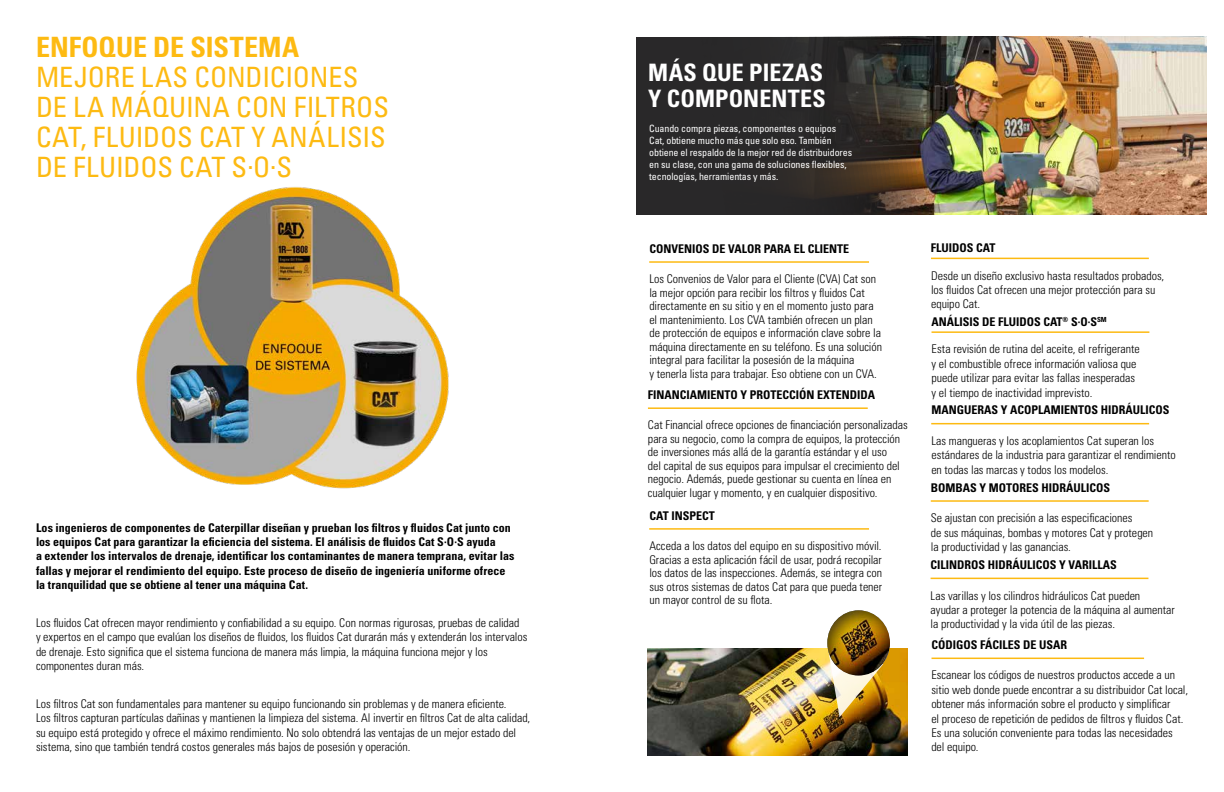
<style>
.page{position:relative;width:1224px;height:792px;background:#fff}
.page>*{position:absolute;margin:0;border:0;box-sizing:border-box;transform-origin:0 0}
.t1{font:condensed 28px/30px "Univers LT Std";color:#fdba12}
.t2{font:700 condensed 28px "Univers LT Std";color:#fdba12}
.t3{font:700 condensed 24px/26px "Univers LT Std";letter-spacing:.01em;color:#fff}
.Copy{font:300 condensed 12px/14.4px "Univers LT Std";letter-spacing:-.005em;color:#000}
.Copy-2{font:700 condensed 12px/14.4px "Univers LT Std";color:#000}
.t4{font:condensed 10px/12px "Univers LT Std";letter-spacing:-.01em;color:#fff}
</style>
<div class="page">
<img style="left:136px;top:187px;width:313px;height:302px">
<hr style="left:931px;top:500px;width:218px;height:2px;background:#fdba12">
<img style="left:636px;top:37px;width:570px;height:178px">
<hr style="left:649px;top:261px;width:220px;height:2px;background:#fdba12">
<hr style="left:648px;top:407px;width:220px;height:2px;background:#fdba12">
<hr style="left:649px;top:528px;width:220px;height:2px;background:#fdba12">
<hr style="left:931px;top:423px;width:218px;height:1px;background:#fdba12">
<hr style="left:931px;top:578px;width:217px;height:1px;background:#fdba12">
<hr style="left:932px;top:658px;width:212px;height:1px;background:#fdba12">
<hr style="left:931px;top:258px;width:218px;height:1px;background:#fdba12">
<img style="left:648px;top:649px;width:260px;height:106px">
<hr style="left:932px;top:331px;width:217px;height:2px;background:#fdba12">
<svg style="left:829px;top:676px;width:54px;height:41px;background:#bf9e5b"></svg>
<div style="left:826px;top:609px;width:65px;height:67px;background:#000;opacity:.75"></div>
<p class="t2" style="left:36px;top:30px;width:265px">ENFOQUE DE SISTEMA</p>
<p class="t1" style="left:36px;top:62px;width:354px">MEJORE LAS CONDICIONES<br>DE LA MÁQUINA CON FILTROS<br>CAT, FLUIDOS CAT Y ANÁLISIS<br>DE FLUIDOS CAT S.O.S</p>
<p class="Copy-2" style="left:36px;top:520px;width:480px">Los ingenieros de componentes de Caterpillar diseñan y prueban los filtros y fluidos Cat junto con los equipos Cat para garantizar la eficiencia del sistema. El análisis de fluidos Cat S·O·S ayuda<br>a extender los intervalos de drenaje, identificar los contaminantes de manera temprana, evitar las fallas y mejorar el rendimiento del equipo. Este proceso de diseño de ingeniería uniforme ofrece la tranquilidad que se obtiene al tener una máquina Cat.</p>
<p class="Copy" style="left:36px;top:616px;width:493px">Los fluidos Cat ofrecen mayor rendimiento y confiabilidad a su equipo. Con normas rigurosas, pruebas de calidad<br>y expertos en el campo que evalúan los diseños de fluidos, los fluidos Cat durarán más y extenderán los intervalos de drenaje. Esto significa que el sistema funciona de manera más limpia, la máquina funciona mejor y los componentes duran más.</p>
<p class="Copy" style="left:36px;top:697px;width:496px">Los filtros Cat son fundamentales para mantener su equipo funcionando sin problemas y de manera eficiente.<br>Los filtros capturan partículas dañinas y mantienen la limpieza del sistema. Al invertir en filtros Cat de alta calidad, su equipo está protegido y ofrece el máximo rendimiento. No solo obtendrá las ventajas de un mejor estado del sistema, sino que también tendrá costos generales más bajos de posesión y operación.</p>
<p class="t3" style="left:648px;top:59px;width:179px">MÁS QUE PIEZAS<br>Y COMPONENTES</p>
<p class="t4" style="left:649px;top:123px;width:204px">Cuando compra piezas, componentes o equipos Cat, obtiene mucho más que solo eso. También obtiene el respaldo de la mejor red de distribuidores en su clase, con una gama de soluciones flexibles, tecnologías, herramientas y más.</p>
<p class="Copy-2" style="left:649px;top:241px;width:201px">CONVENIOS DE VALOR PARA EL CLIENTE</p>
<p class="Copy" style="left:649px;top:272px;width:234px;line-height:13.5px">Los Convenios de Valor para el Cliente (CVA) Cat son la mejor opción para recibir los filtros y fluidos Cat directamente en su sitio y en el momento justo para el mantenimiento. Los CVA también ofrecen un plan de protección de equipos e información clave sobre la máquina directamente en su teléfono. Es una solución integral para facilitar la posesión de la máquina<br>y tenerla lista para trabajar. Eso obtiene con un CVA.</p>
<p class="Copy-2" style="left:648px;top:387px;width:229px">FINANCIAMIENTO Y PROTECCIÓN EXTENDIDA</p>
<p class="Copy" style="left:648px;top:418px;width:261px;line-height:13.5px">Cat Financial ofrece opciones de financiación personalizadas para su negocio, como la compra de equipos, la protección de inversiones más allá de la garantía estándar y el uso<br>del capital de sus equipos para impulsar el crecimiento del negocio. Además, puede gestionar su cuenta en línea en cualquier lugar y momento, y en cualquier dispositivo.</p>
<p class="Copy-2" style="left:649px;top:508px;width:67px">CAT INSPECT</p>
<p class="Copy" style="left:649px;top:539px;width:234px;line-height:13.5px;text-align:justify">Acceda a los datos del equipo en su dispositivo móvil.<br>Gracias a esta aplicación fácil de usar, podrá recopilar los datos de las inspecciones. Además, se integra con sus otros sistemas de datos Cat para que pueda tener un mayor control de su flota.</p>
<p class="Copy-2" style="left:931px;top:241px;width:66px">FLUIDOS CAT</p>
<p class="Copy" style="left:931px;top:268px;width:235px">Desde un diseño exclusivo hasta resultados probados, los fluidos Cat ofrecen una mejor protección para su equipo Cat.</p>
<p class="Copy-2" style="left:931px;top:315px;width:177px">ANÁLISIS DE FLUIDOS CAT<sup>®</sup> S·O·S<sup>SM</sup></p>
<p class="Copy" style="left:932px;top:342px;width:210px">Esta revisión de rutina del aceite, el refrigerante y el combustible ofrece información valiosa que puede utilizar para evitar las fallas inesperadas y el tiempo de inactividad imprevisto.</p>
<p class="Copy-2" style="left:931px;top:403px;width:240px">MANGUERAS Y ACOPLAMIENTOS HIDRÁULICOS</p>
<p class="Copy" style="left:931px;top:433px;width:246px">Las mangueras y los acoplamientos Cat superan los estándares de la industria para garantizar el rendimiento en todas las marcas y todos los modelos.</p>
<p class="Copy-2" style="left:931px;top:480px;width:181px">BOMBAS Y MOTORES HIDRÁULICOS</p>
<p class="Copy" style="left:931px;top:511px;width:224px">Se ajustan con precisión a las especificaciones<br>de sus máquinas, bombas y motores Cat y protegen la productividad y las ganancias.</p>
<p class="Copy-2" style="left:931px;top:558px;width:188px">CILINDROS HIDRÁULICOS Y VARILLAS</p>
<p class="Copy" style="left:931px;top:588px;width:246px">Las varillas y los cilindros hidráulicos Cat pueden<br>ayudar a proteger la potencia de la máquina al aumentar la productividad y la vida útil de las piezas.</p>
<p class="Copy-2" style="left:932px;top:638px;width:137px">CÓDIGOS FÁCILES DE USAR</p>
<p class="Copy" style="left:931px;top:668px;width:258px">Escanear los códigos de nuestros productos accede a un sitio web donde puede encontrar a su distribuidor Cat local, obtener más información sobre el producto y simplificar<br>el proceso de repetición de pedidos de filtros y fluidos Cat.<br>Es una solución conveniente para todas las necesidades del equipo.</p>
</div>
